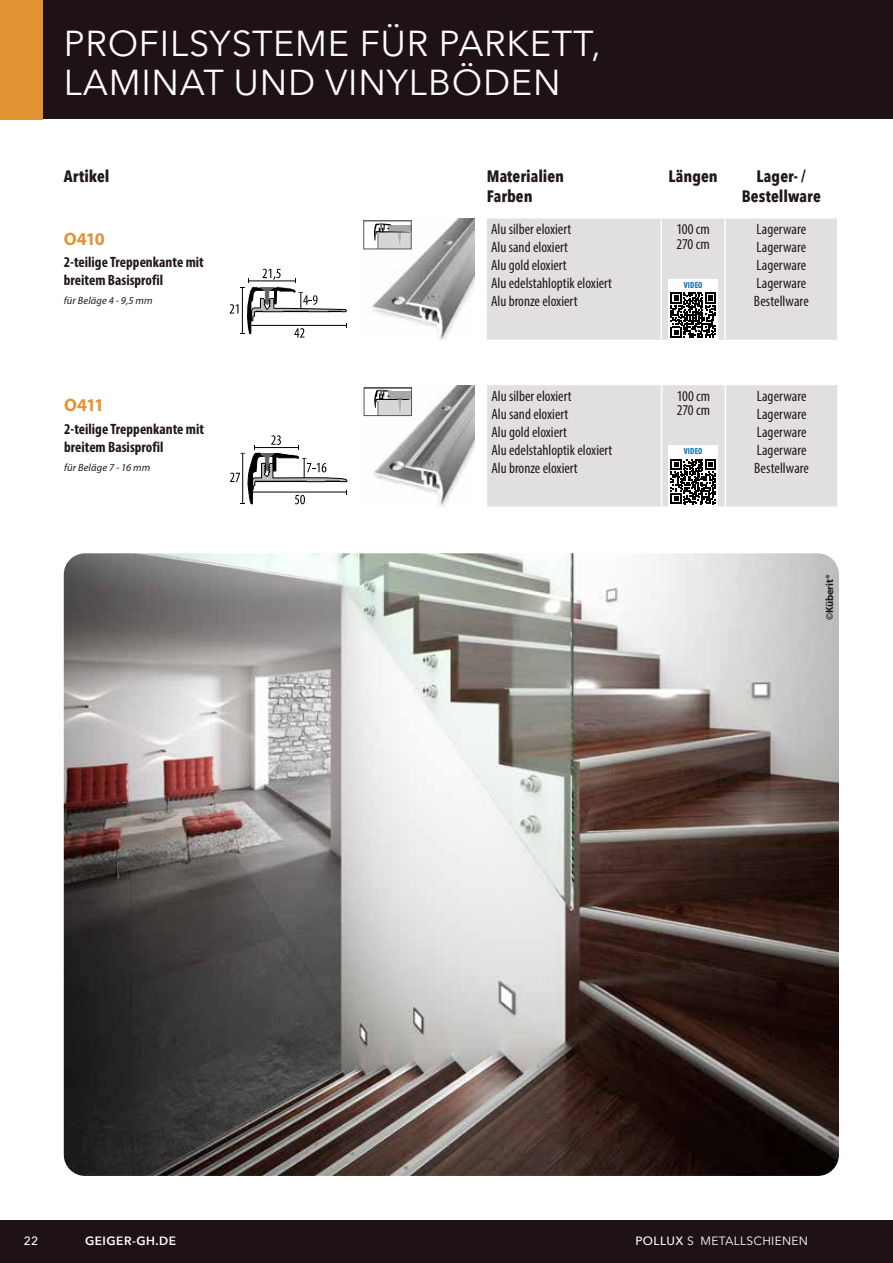
<style>
.page{position:relative;width:893px;height:1263px;background:#1f1214}
.page>*{position:absolute;margin:0;border:0;box-sizing:border-box;transform-origin:0 0}
.t1{font:36px/39px "Avenir Next LT Pro";letter-spacing:.02em;color:#fff}
.t2{font:700 18px "Myriad Pro";letter-spacing:-.055em;color:#e19334}
.t3{font:700 16.5px/19.8px "Avenir Next Condensed";color:#221719}
.t4{font:condensed 15px/18px "Myriad Pro";color:#221719}
.t5{font:700 condensed 15px/18px "Myriad Pro";color:#221719}
.t6{font:12px "Avenir Next LT Pro";letter-spacing:.02em;color:#fff}
.t7{font:600 12px "Avenir Next LT Pro";letter-spacing:.04em;color:#fff}
.t8{font:500 12px "Avenir Next LT Pro";color:#fff}
.t9{font:italic 10.5px "Myriad Pro";letter-spacing:.01em;color:#221719}
.t10{font:700 10.5px "Myriad Pro";letter-spacing:-.01em;color:#1c1d1b}
.t11{font:700 condensed 8.85px "Myriad Pro";letter-spacing:.015em;color:#006bb6}
.s1{font-weight:500}
</style>
<div class="page">
<div style="left:0;top:119px;width:893px;height:1100px;background:#fff"></div>
<div style="left:0;top:0;width:43px;height:119px;background:#e19334"></div>
<img style="left:64px;top:553px;width:775px;height:623px">
<img style="left:363px;top:219px;width:111px;height:121px">
<svg style="left:366px;top:223px;width:43px;height:24px"></svg>
<div style="left:364px;top:221px;width:47px;height:28px;border:1px solid #565655"></div>
<svg style="left:230px;top:269px;width:117px;height:69px"></svg>
<div style="left:487px;top:219px;width:350px;height:121px;background:#e2dfe0"></div>
<div style="left:668px;top:279px;width:50px;height:11px;background:#fff"></div>
<img style="left:363px;top:385px;width:111px;height:121px">
<svg style="left:366px;top:389px;width:44px;height:25px"></svg>
<div style="left:364px;top:387px;width:48px;height:29px;border:1px solid #565655"></div>
<svg style="left:230px;top:435px;width:118px;height:69px"></svg>
<svg style="left:487px;top:385px;width:351px;height:121px;background:#dbd8d9"></svg>
<div style="left:668px;top:445px;width:50px;height:12px;background:#fff"></div>
<h1 class="t1" style="left:64px;top:24px;width:539px">PROFILSYSTEME FÜR PARKETT,<br>LAMINAT UND VINYLBÖDEN</h1>
<p class="t3" style="left:64px;top:167px;width:47px">Artikel</p>
<p class="t3" style="left:487px;top:167px;width:79px">Materialien<br>Farben</p>
<p class="t3" style="left:668px;top:167px;width:51px">Längen</p>
<p class="t3" style="left:742px;top:167px;width:80px;text-align:center">Lager- /<br>Bestellware</p>
<p class="t4" style="left:491px;top:220px;width:122px">Alu silber eloxiert<br>Alu sand eloxiert<br>Alu gold eloxiert<br>Alu edelstahloptik eloxiert<br>Alu bronze eloxiert</p>
<p class="t4" style="left:676px;top:222px;width:35px;line-height:14.7px">100 cm<br>270 cm</p>
<p class="t4" style="left:754px;top:220px;width:56px">Lagerware<br>Lagerware<br>Lagerware<br>Lagerware<br>Bestellware</p>
<p class="t2" style="left:64px;top:227px;width:43px">O410</p>
<p class="t5" style="left:64px;top:253px;width:142px">2-teilige Treppenkante mit breitem Basisprofil</p>
<p class="t9" style="left:64px;top:294px;width:90px">für Beläge 4 - 9,5 mm</p>
<p class="t11" style="left:684px;top:279px;width:20px">VIDEO</p>
<p class="t2" style="left:64px;top:394px;width:42px">O411</p>
<p class="t5" style="left:64px;top:419px;width:142px">2-teilige Treppenkante mit breitem Basisprofil</p>
<p class="t9" style="left:64px;top:461px;width:88px">für Beläge 7 - 16 mm</p>
<p class="t4" style="left:491px;top:387px;width:122px">Alu silber eloxiert<br>Alu sand eloxiert<br>Alu gold eloxiert<br>Alu edelstahloptik eloxiert<br>Alu bronze eloxiert</p>
<p class="t4" style="left:677px;top:388px;width:35px;line-height:14.7px">100 cm<br>270 cm</p>
<p class="t4" style="left:754px;top:387px;width:56px">Lagerware<br>Lagerware<br>Lagerware<br>Lagerware<br>Bestellware</p>
<p class="t11" style="left:684px;top:446px;width:20px">VIDEO</p>
<p class="t10" style="left:823px;top:620px;width:48px;rotate:-90deg">©Küberit®</p>
<p class="t8" style="left:24px;top:1234px;width:16px">22</p>
<p class="t7" style="left:85px;top:1234px;width:92px">GEIGER-GH.DE</p>
<p class="t6" style="left:635px;top:1234px;width:174px"><span class="s1">POLLUX</span> S METALLSCHIENEN</p>
</div>
